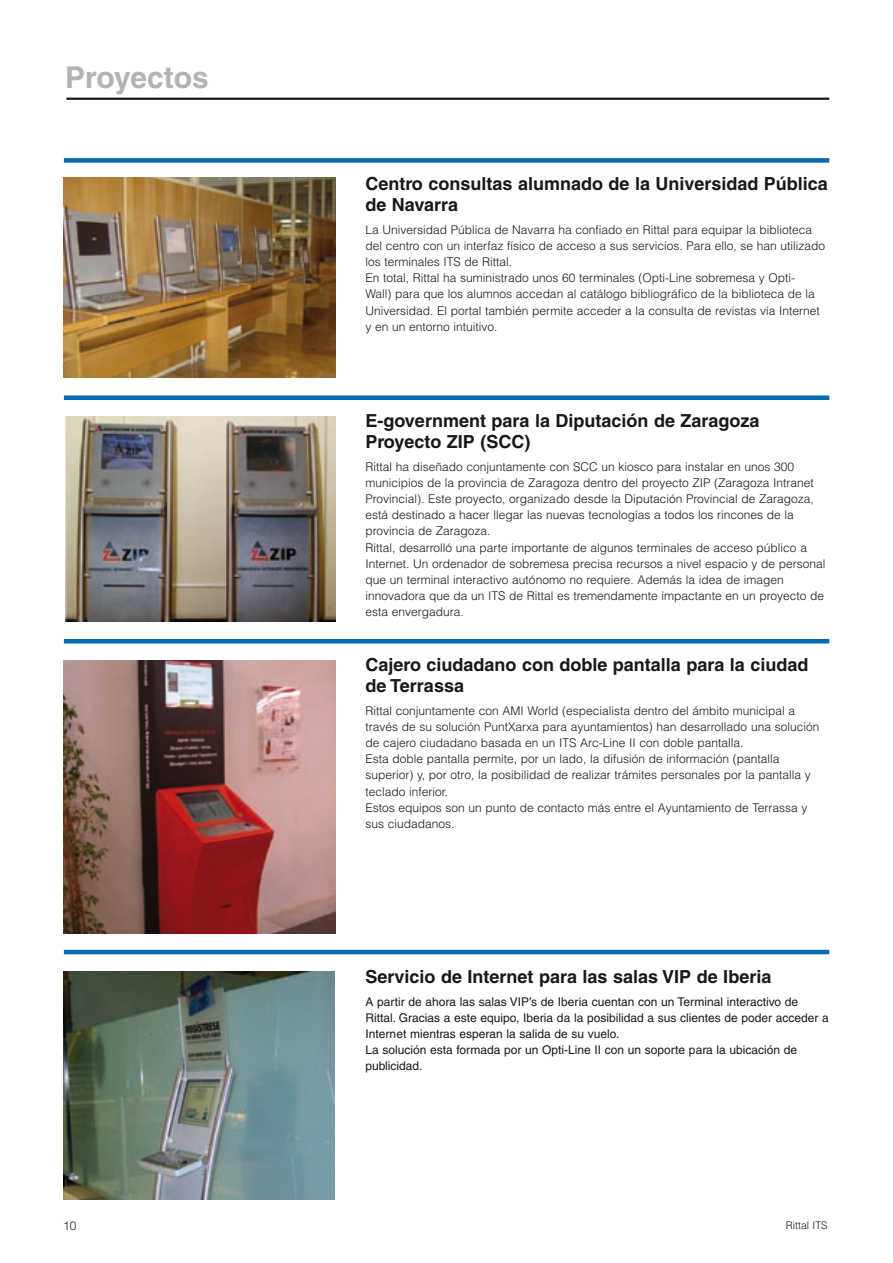
<style>
.page{position:relative;width:893px;height:1263px;background:#fff}
.page>*{position:absolute;margin:0;border:0;box-sizing:border-box;transform-origin:0 0}
.t1{font:700 30px "Helvetica";color:#b1b3b4}
.t2{font:700 18px/21.6px "Helvetica";color:#1a171c}
.t3{font:300 12px/16.2px "Helvetica";color:#1a171c}
.t4{font:12px/16.2px "Helvetica";color:#1a171c}
.t5{font:300 10.5px "Helvetica";color:#1a171c}
</style>
<div class="page">
<hr style="left:66px;top:98px;width:763px;height:2px;background:#1a171c">
<div style="left:64px;top:158px;width:765px;height:5px;background:#006ab3"></div>
<div style="left:64px;top:395px;width:765px;height:5px;background:#006ab3"></div>
<hr style="left:64px;top:639px;width:765px;height:4px;background:#006ab3">
<hr style="left:64px;top:950px;width:765px;height:4px;background:#006ab3">
<img style="left:64px;top:971px;width:270px;height:228px">
<img style="left:63px;top:177px;width:272px;height:201px">
<img style="left:65px;top:417px;width:270px;height:204px">
<img style="left:64px;top:660px;width:271px;height:273px">
<h1 class="t1" style="left:65px;top:60px;width:145px">Proyectos</h1>
<h2 class="t2" style="left:365px;top:172px;width:464px">Centro consultas alumnado de la Universidad Pública de Navarra</h2>
<p class="t3" style="left:365px;top:221px;width:461px">La Universidad Pública de Navarra ha confiado en Rittal para equipar la biblioteca del centro con un interfaz físico de acceso a sus servicios. Para ello, se han utilizado los terminales ITS de Rittal.<br>En total, Rittal ha suministrado unos 60 terminales (Opti-Line sobremesa y Opti-<br>Wall) para que los alumnos accedan al catálogo bibliográfico de la biblioteca de la Universidad. El portal también permite acceder a la consulta de revistas vía Internet y en un entorno intuitivo.</p>
<h2 class="t2" style="left:365px;top:409px;width:396px">E-government para la Diputación de Zaragoza<br>Proyecto ZIP (SCC)</h2>
<p class="t3" style="left:365px;top:458px;width:462px">Rittal ha diseñado conjuntamente con SCC un kiosco para instalar en unos 300 municipios de la provincia de Zaragoza dentro del proyecto ZIP (Zaragoza Intranet Provincial). Este proyecto, organizado desde la Diputación Provincial de Zaragoza, está destinado a hacer llegar las nuevas tecnologías a todos los rincones de la provincia de Zaragoza.<br>Rittal, desarrolló una parte importante de algunos terminales de acceso público a Internet. Un ordenador de sobremesa precisa recursos a nivel espacio y de personal que un terminal interactivo autónomo no requiere. Además la idea de imagen innovadora que da un ITS de Rittal es tremendamente impactante en un proyecto de esta envergadura.</p>
<h2 class="t2" style="left:365px;top:653px;width:445px">Cajero ciudadano con doble pantalla para la ciudad de Terrassa</h2>
<p class="t3" style="left:365px;top:702px;width:455px">Rittal conjuntamente con AMI World (especialista dentro del ámbito municipal a través de su solución PuntXarxa para ayuntamientos) han desarrollado una solución de cajero ciudadano basada en un ITS Arc-Line II con doble pantalla.<br>Esta doble pantalla permite, por un lado, la difusión de información (pantalla superior) y, por otro, la posibilidad de realizar trámites personales por la pantalla y teclado inferior.<br>Estos equipos son un punto de contacto más entre el Ayuntamiento de Terrassa y sus ciudadanos.</p>
<h2 class="t2" style="left:365px;top:966px;width:407px">Servicio de Internet para las salas VIP de Iberia</h2>
<p class="t4" style="left:365px;top:993px;width:465px">A partir de ahora las salas VIP’s de Iberia cuentan con un Terminal interactivo de Rittal. Gracias a este equipo, Iberia da la posibilidad a sus clientes de poder acceder a Internet mientras esperan la salida de su vuelo.<br>La solución esta formada por un Opti-Line II con un soporte para la ubicación de publicidad.</p>
<p class="t3" style="left:63px;top:1217px;width:15px">10</p>
<p class="t5" style="left:786px;top:1219px;width:43px">Rittal ITS</p>
</div>
